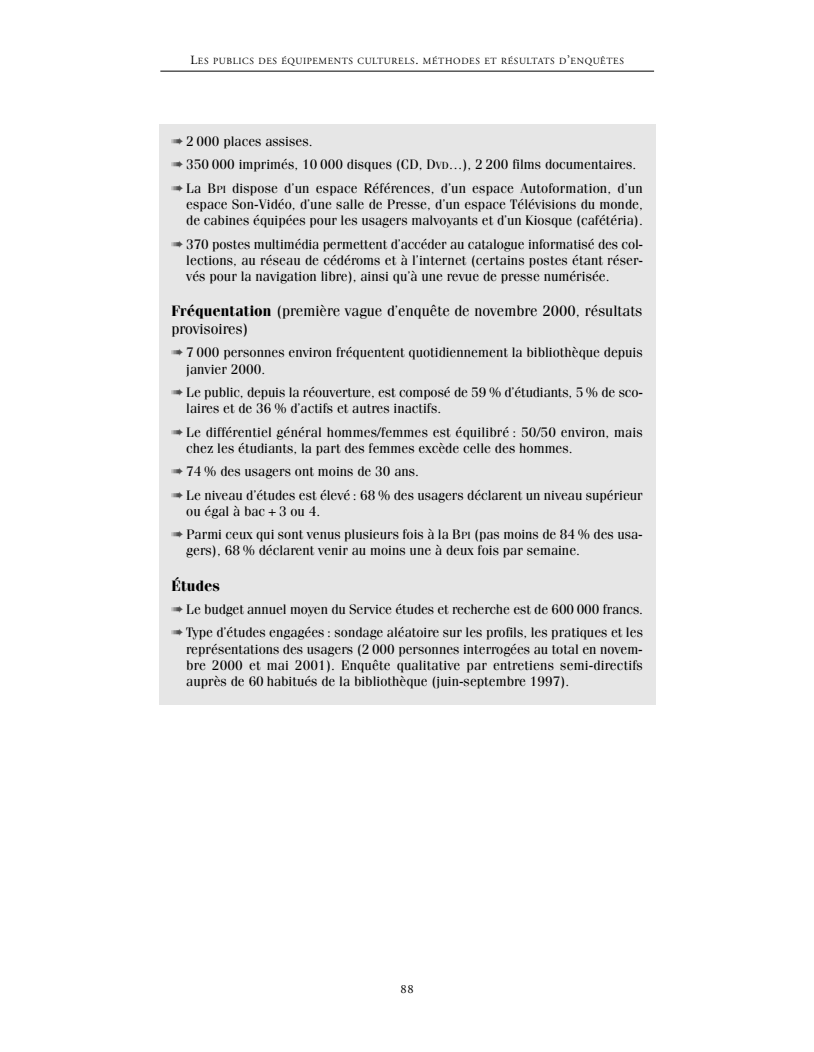
<style>
.page{position:relative;width:814px;height:1052px;background:#fff}
.page>*{position:absolute;margin:0;border:0;box-sizing:border-box;transform-origin:0 0}
.t1{font:15px/17.5px "Fenice";color:#000}
.t2{font:700 15px "Fenice";color:#000}
.t3{font:13.75px/16.2px "Fenice";color:#000}
.t4{font:12.5px "Adobe Garamond";color:#000}
.t5{font:9.38px "Adobe Garamond";letter-spacing:.065em;color:#000}
.s1{font-size:12.5px}
.s2{color:#4d4d4d}
.s3{font-size:10.25px}
.s4{font-weight:700}
</style>
<div class="page">
<hr style="left:160px;top:71px;width:494px;height:1px;background:#000">
<div style="left:159px;top:124px;width:496px;height:580px;background:#e6e6e6"></div>
<p class="t5" style="left:190px;top:56px;width:435px"><span class="s1">L</span>ES PUBLICS DES ÉQUIPEMENTS CULTURELS<span class="s1">.</span> MÉTHODES ET RÉSULTATS D<span class="s1">’</span>ENQUÊTES</p>
<p class="t3" style="left:172px;top:131px;width:473px;line-height:23.4px"><span class="s2">➠</span> 2 000 places assises.<br><span class="s2">➠</span> 350 000 imprimés, 10 000 disques (CD, D<span class="s3">VD</span>…), 2 200 films documentaires. <span class="s2">➠</span> La B<span class="s3">PI</span> dispose d’un espace Références, d’un espace Autoformation, d’un</p>
<p class="t3" style="left:186px;top:197px;width:458px">espace Son-Vidéo, d’une salle de Presse, d’un espace Télévisions du monde, de cabines équipées pour les usagers malvoyants et d’un Kiosque (cafétéria).</p>
<p class="t3" style="left:186px;top:237px;width:458px;text-align:justify;text-indent:-15px"><span class="s2">➠</span> 370 postes multimédia permettent d’accéder au catalogue informatisé des col&shy;lections, au réseau de cédéroms et à l’internet (certains postes étant réser&shy;vés pour la navigation libre), ainsi qu’à une revue de presse numérisée.</p>
<p class="t1" style="left:172px;top:303px;width:472px"><span class="s4">Fréquentation</span> (première vague d’enquête de novembre 2000, résultats provisoires)</p>
<p class="t3" style="left:186px;top:345px;width:458px;text-indent:-15px"><span class="s2">➠</span> 7 000 personnes environ fréquentent quotidiennement la bibliothèque depuis janvier 2000.</p>
<p class="t3" style="left:186px;top:385px;width:458px;text-indent:-15px"><span class="s2">➠</span> Le public, depuis la réouverture, est composé de 59 % d’étudiants, 5 % de sco&shy;laires et de 36 % d’actifs et autres inactifs.</p>
<p class="t3" style="left:186px;top:424px;width:458px;text-indent:-15px"><span class="s2">➠</span> Le différentiel général hommes/femmes est équilibré : 50/50 environ, mais chez les étudiants, la part des femmes excède celle des hommes.</p>
<p class="t3" style="left:172px;top:460px;width:473px;line-height:23.4px"><span class="s2">➠</span> 74 % des usagers ont moins de 30 ans.<br><span class="s2">➠</span> Le niveau d’études est élevé : 68 % des usagers déclarent un niveau supérieur</p>
<p class="t3" style="left:172px;top:500px;width:473px;line-height:23.4px;text-indent:15px">ou égal à bac + 3 ou 4.<br><span class="s2">➠</span> Parmi ceux qui sont venus plusieurs fois à la B<span class="s3">PI</span> (pas moins de 84 % des usa-</p>
<p class="t3" style="left:186px;top:543px;width:395px">gers), 68 % déclarent venir au moins une à deux fois par semaine.</p>
<p class="t2" style="left:172px;top:579px;width:50px">Études</p>
<p class="t3" style="left:172px;top:598px;width:473px;line-height:23.4px"><span class="s2">➠</span> Le budget annuel moyen du Service études et recherche est de 600 000 francs. <span class="s2">➠</span> Type d’études engagées : sondage aléatoire sur les profils, les pratiques et les</p>
<p class="t3" style="left:186px;top:641px;width:458px;text-align:justify">représentations des usagers (2 000 personnes interrogées au total en novem&shy;bre 2000 et mai 2001). Enquête qualitative par entretiens semi-directifs auprès de 60 habitués de la bibliothèque (juin-septembre 1997).</p>
<p class="t4" style="left:400px;top:982px;width:15px">88</p>
</div>
